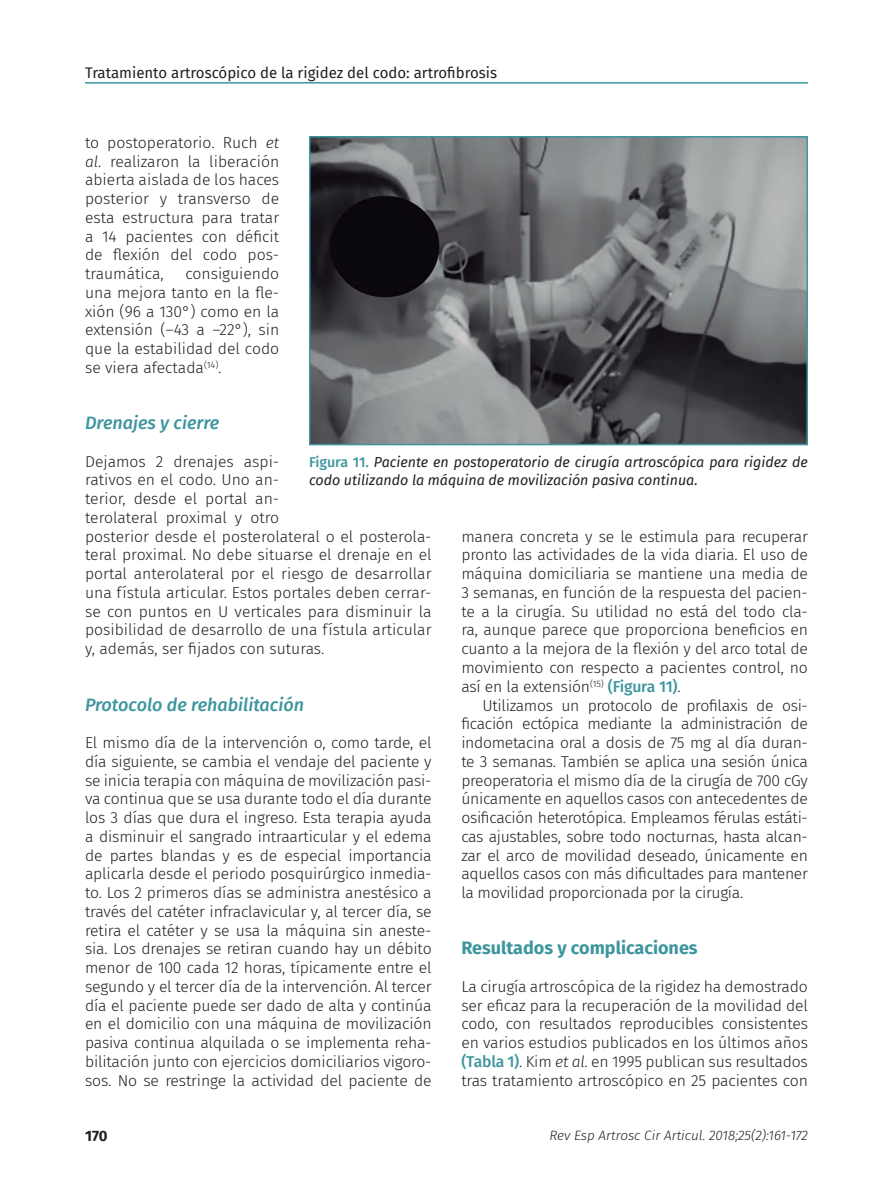
<style>
.page{position:relative;width:893px;height:1191px;background:#fff}
.page>*{position:absolute;margin:0;border:0;box-sizing:border-box;transform-origin:0 0}
.t1{font:italic 500 18px "Fira Sans";color:#3d959e}
.t2{font:700 18px "Fira Sans";color:#3d959e}
.t3{font:300 15.75px/18.8px "Fira Sans";color:#231f20;text-align:justify}
.t4{font:15px "Fira Sans";color:#231f20}
.t5{font:700 15px "Fira Sans";color:#231f20}
.t6{font:italic 14.25px/18.8px "Fira Sans";color:#231f20}
.t7{font:italic 300 13.5px "Fira Sans";color:#231f20}
.s1{font-style:italic}
.s2{font-weight:500;font-style:normal;color:#3d959e}
.s3{font-weight:500;color:#3d959e}
</style>
<div class="page">
<hr style="left:85px;top:82px;width:723px;height:2px;background:#3d959e">
<img style="left:312px;top:139px;width:493px;height:303px">
<div style="left:309px;top:136px;width:499px;height:309px;border:2px solid #3d959e"></div>
<p class="t4" style="left:85px;top:61px;width:414px">Tratamiento artroscópico de la rigidez del codo: artrofibrosis</p>
<p class="t3" style="left:85px;top:133px;width:196px">to postoperatorio. Ruch <span class="s1">et al.</span> realizaron la liberación abierta aislada de los haces posterior y transverso de esta estructura para tratar a 14 pacientes con déficit de flexión del codo pos&shy;traumática,</p>
<p class="t3" style="left:85px;top:264px;width:196px;text-indent:100px">consiguiendo una mejora tanto en la fle&shy;xión (96 a 130°) como en la extensión (–43 a –22°), sin que la estabilidad del codo se viera afectada<sup>(14)</sup>.</p>
<p class="t1" style="left:85px;top:408px;width:136px">Drenajes y cierre</p>
<p class="t3" style="left:85px;top:452px;width:348px;text-align:left">Dejamos 2 drenajes aspi-<br>rativos en el codo. Uno an-<br>terior, desde el portal an-<br>terolateral proximal y otro<br>posterior desde el posterolateral o el posterola&shy;teral proximal. No debe situarse el drenaje en el portal anterolateral por el riesgo de desarrollar una fístula articular. Estos portales deben cerrar&shy;se con puntos en U verticales para disminuir la posibilidad de desarrollo de una fístula articular y, además, ser fijados con suturas.</p>
<p class="t1" style="left:85px;top:690px;width:221px">Protocolo de rehabilitación</p>
<p class="t3" style="left:85px;top:733px;width:348px">El mismo día de la intervención o, como tarde, el día siguiente, se cambia el vendaje del paciente y se inicia terapia con máquina de movilización pasi&shy;va continua que se usa durante todo el día durante los 3 días que dura el ingreso. Esta terapia ayuda a disminuir el sangrado intraarticular y el edema de partes blandas y es de especial importancia aplicarla desde el periodo posquirúrgico inmedia&shy;to. Los 2 primeros días se administra anestésico a través del catéter infraclavicular y, al tercer día, se retira el catéter y se usa la máquina sin aneste&shy;sia. Los drenajes se retiran cuando hay un débito menor de 100 cada 12 horas, típicamente entre el segundo y el tercer día de la intervención. Al tercer día el paciente puede ser dado de alta y continúa en el domicilio con una máquina de movilización pasiva continua alquilada o se implementa reha&shy;bilitación junto con ejercicios domiciliarios vigoro&shy;sos. No se restringe la actividad del paciente de</p>
<p class="t6" style="left:309px;top:452px;width:500px"><span class="s2">Figura 11.</span> Paciente en postoperatorio de cirugía artroscópica para rigidez de codo utilizando la máquina de movilización pasiva continua.</p>
<p class="t3" style="left:461px;top:526px;width:348px">manera concreta y se le estimula para recuperar pronto las actividades de la vida diaria. El uso de máquina domiciliaria se mantiene una media de 3 semanas, en función de la respuesta del pacien&shy;te a la cirugía. Su utilidad no está del todo cla&shy;ra, aunque parece que proporciona beneficios en cuanto a la mejora de la flexión y del arco total de movimiento con respecto a pacientes control, no así en la extensión<sup>(15)</sup> <span class="s3">(Figura 11)</span>.</p>
<p class="t3" style="left:461px;top:695px;width:348px;text-indent:21px">Utilizamos un protocolo de profilaxis de osi&shy;ficación ectópica mediante la administración de indometacina oral a dosis de 75 mg al día duran&shy;te 3 semanas. También se aplica una sesión única preoperatoria el mismo día de la cirugía de 700 cGy únicamente en aquellos casos con antecedentes de osificación heterotópica. Empleamos férulas estáti&shy;cas ajustables, sobre todo nocturnas, hasta alcan&shy;zar el arco de movilidad deseado, únicamente en aquellos casos con más dificultades para mantener la movilidad proporcionada por la cirugía.</p>
<p class="t2" style="left:461px;top:933px;width:238px">Resultados y complicaciones</p>
<p class="t3" style="left:461px;top:977px;width:348px">La cirugía artroscópica de la rigidez ha demostrado ser eficaz para la recuperación de la movilidad del codo, con resultados reproducibles consistentes en varios estudios publicados en los últimos años <span class="s3">(Tabla 1)</span>. Kim <span class="s1">et al</span>. en 1995 publican sus resultados tras tratamiento artroscópico en 25 pacientes con</p>
<p class="t5" style="left:85px;top:1123px;width:24px">170</p>
<p class="t7" style="left:549px;top:1125px;width:260px">Rev Esp Artrosc Cir Articul. 2018;25(2):161-172</p>
</div>
